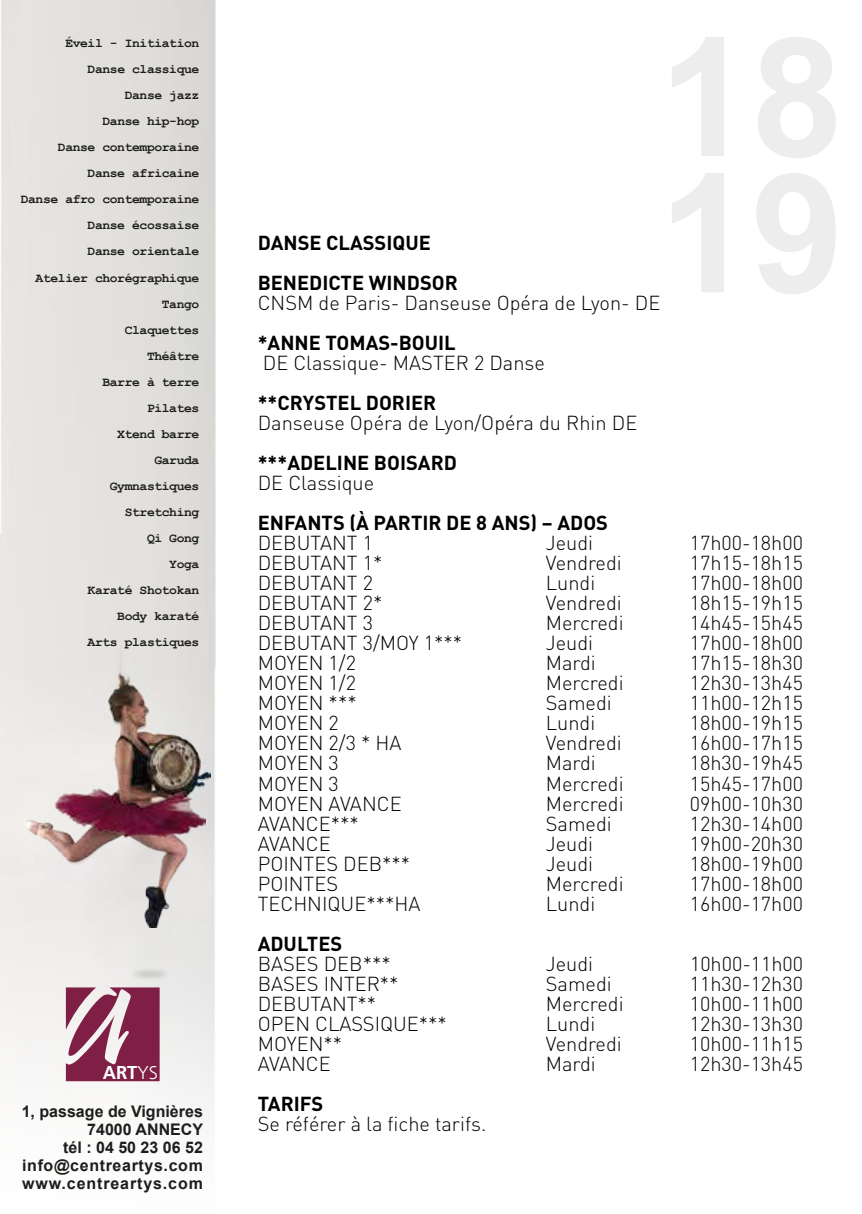
<style>
.page{position:relative;width:862px;height:1214px;background:#fff}
.page>*{position:absolute;margin:0;border:0;box-sizing:border-box;transform-origin:0 0}
.t1{font:300 20px "DIN";color:#000}
.t2{font:700 20px/40px "DIN";color:#000}
.t3{font:700 18.4px "Frutiger LT";color:#fff}
.t4{font:700 16px/18px "Arial";color:#1d1d1b;text-align:right}
.t5{font:700 13px/26px "Courier New";letter-spacing:-.03em;color:#1d1d1b;text-align:right}
.s1{font-weight:300}
</style>
<div class="page">
<img style="left:0;top:0;width:216px;height:1111px">
<img style="left:128px;top:965px;width:43px;height:17px">
<img style="left:25px;top:671px;width:186px;height:256px">
<img style="left:55px;top:787px;width:150px;height:50px">
<svg style="left:66px;top:987px;width:94px;height:94px"></svg>
<p class="t5" style="left:21px;top:30px;width:180px">Éveil - Initiation<br>Danse classique<br>Danse jazz<br>Danse hip-hop<br>Danse contemporaine<br>Danse africaine<br>Danse afro contemporaine<br>Danse écossaise<br>Danse orientale<br>Atelier chorégraphique<br>Tango<br>Claquettes<br>Théâtre<br>Barre à terre<br>Pilates<br>Xtend barre<br>Garuda<br>Gymnastiques<br>Stretching<br>Qi Gong<br>Yoga<br>Karaté Shotokan<br>Body karaté<br>Arts plastiques</p>
<p class="t3" style="left:103px;top:1061px;width:57px">ART<span class="s1">YS</span></p>
<p class="t4" style="left:22px;top:1102px;width:183px">1, passage de Vignières<br>74000 ANNECY<br>tél : 04 50 23 06 52 info@centreartys.com www.centreartys.com</p>
<p class="t2" style="left:258px;top:222px;width:202px">DANSE CLASSIQUE<br>BENEDICTE WINDSOR</p>
<p class="t1" style="left:258px;top:290px;width:404px">CNSM de Paris- Danseuse Opéra de Lyon- DE</p>
<p class="t2" style="left:258px;top:322px;width:200px">*ANNE TOMAS-BOUIL</p>
<p class="t1" style="left:263px;top:350px;width:284px">DE Classique- MASTER 2 Danse</p>
<p class="t2" style="left:258px;top:382px;width:180px">**CRYSTEL DORIER</p>
<p class="t1" style="left:258px;top:410px;width:381px">Danseuse Opéra de Lyon/Opéra du Rhin DE</p>
<p class="t2" style="left:258px;top:442px;width:201px">***ADELINE BOISARD</p>
<p class="t1" style="left:258px;top:470px;width:118px">DE Classique</p>
<p class="t2" style="left:258px;top:502px;width:352px">ENFANTS (À PARTIR DE 8 ANS) – ADOS</p>
<p class="t1" style="left:258px;top:530px;width:117px">DEBUTANT 1</p>
<p class="t1" style="left:546px;top:530px;width:49px">Jeudi</p>
<p class="t1" style="left:690px;top:530px;width:115px">17h00-18h00</p>
<p class="t1" style="left:258px;top:550px;width:126px">DEBUTANT 1*</p>
<p class="t1" style="left:546px;top:550px;width:77px">Vendredi</p>
<p class="t1" style="left:690px;top:550px;width:115px">17h15-18h15</p>
<p class="t1" style="left:258px;top:570px;width:117px">DEBUTANT 2</p>
<p class="t1" style="left:546px;top:570px;width:51px">Lundi</p>
<p class="t1" style="left:690px;top:570px;width:115px">17h00-18h00</p>
<p class="t1" style="left:258px;top:590px;width:126px">DEBUTANT 2*</p>
<p class="t1" style="left:546px;top:590px;width:77px">Vendredi</p>
<p class="t1" style="left:690px;top:590px;width:115px">18h15-19h15</p>
<p class="t1" style="left:258px;top:610px;width:117px">DEBUTANT 3</p>
<p class="t1" style="left:546px;top:610px;width:79px">Mercredi</p>
<p class="t1" style="left:690px;top:610px;width:115px">14h45-15h45</p>
<p class="t1" style="left:258px;top:630px;width:206px">DEBUTANT 3/MOY 1***</p>
<p class="t1" style="left:546px;top:630px;width:49px">Jeudi</p>
<p class="t1" style="left:690px;top:630px;width:115px">17h00-18h00</p>
<p class="t1" style="left:258px;top:650px;width:100px">MOYEN 1/2</p>
<p class="t1" style="left:546px;top:650px;width:52px">Mardi</p>
<p class="t1" style="left:690px;top:650px;width:115px">17h15-18h30</p>
<p class="t1" style="left:258px;top:670px;width:100px">MOYEN 1/2</p>
<p class="t1" style="left:546px;top:670px;width:79px">Mercredi</p>
<p class="t1" style="left:690px;top:670px;width:115px">12h30-13h45</p>
<p class="t1" style="left:258px;top:690px;width:100px">MOYEN ***</p>
<p class="t1" style="left:546px;top:690px;width:67px">Samedi</p>
<p class="t1" style="left:690px;top:690px;width:115px">11h00-12h15</p>
<p class="t1" style="left:258px;top:710px;width:83px">MOYEN 2</p>
<p class="t1" style="left:546px;top:710px;width:51px">Lundi</p>
<p class="t1" style="left:690px;top:710px;width:115px">18h00-19h15</p>
<p class="t1" style="left:258px;top:730px;width:145px">MOYEN 2/3 * HA</p>
<p class="t1" style="left:546px;top:730px;width:77px">Vendredi</p>
<p class="t1" style="left:690px;top:730px;width:115px">16h00-17h15</p>
<p class="t1" style="left:258px;top:750px;width:83px">MOYEN 3</p>
<p class="t1" style="left:546px;top:750px;width:52px">Mardi</p>
<p class="t1" style="left:690px;top:750px;width:115px">18h30-19h45</p>
<p class="t1" style="left:258px;top:770px;width:83px">MOYEN 3</p>
<p class="t1" style="left:546px;top:770px;width:79px">Mercredi</p>
<p class="t1" style="left:690px;top:770px;width:115px">15h45-17h00</p>
<p class="t1" style="left:258px;top:790px;width:145px">MOYEN AVANCE</p>
<p class="t1" style="left:546px;top:790px;width:79px">Mercredi</p>
<p class="t1" style="left:690px;top:790px;width:115px">09h00-10h30</p>
<p class="t1" style="left:258px;top:810px;width:102px">AVANCE***</p>
<p class="t1" style="left:546px;top:810px;width:67px">Samedi</p>
<p class="t1" style="left:690px;top:810px;width:115px">12h30-14h00</p>
<p class="t1" style="left:258px;top:830px;width:74px">AVANCE</p>
<p class="t1" style="left:546px;top:830px;width:49px">Jeudi</p>
<p class="t1" style="left:690px;top:830px;width:115px">19h00-20h30</p>
<p class="t1" style="left:258px;top:850px;width:154px">POINTES DEB***</p>
<p class="t1" style="left:546px;top:850px;width:49px">Jeudi</p>
<p class="t1" style="left:690px;top:850px;width:115px">18h00-19h00</p>
<p class="t1" style="left:258px;top:870px;width:82px">POINTES</p>
<p class="t1" style="left:546px;top:870px;width:79px">Mercredi</p>
<p class="t1" style="left:690px;top:870px;width:115px">17h00-18h00</p>
<p class="t1" style="left:258px;top:890px;width:164px">TECHNIQUE***HA</p>
<p class="t1" style="left:546px;top:890px;width:51px">Lundi</p>
<p class="t1" style="left:690px;top:890px;width:115px">16h00-17h00</p>
<p class="t2" style="left:258px;top:922px;width:86px">ADULTES</p>
<p class="t1" style="left:258px;top:950px;width:134px">BASES DEB***</p>
<p class="t1" style="left:546px;top:950px;width:49px">Jeudi</p>
<p class="t1" style="left:690px;top:950px;width:115px">10h00-11h00</p>
<p class="t1" style="left:258px;top:970px;width:142px">BASES INTER**</p>
<p class="t1" style="left:546px;top:970px;width:67px">Samedi</p>
<p class="t1" style="left:690px;top:970px;width:115px">11h30-12h30</p>
<p class="t1" style="left:258px;top:990px;width:120px">DEBUTANT**</p>
<p class="t1" style="left:546px;top:990px;width:79px">Mercredi</p>
<p class="t1" style="left:690px;top:990px;width:115px">10h00-11h00</p>
<p class="t1" style="left:258px;top:1010px;width:191px">OPEN CLASSIQUE***</p>
<p class="t1" style="left:546px;top:1010px;width:51px">Lundi</p>
<p class="t1" style="left:690px;top:1010px;width:115px">12h30-13h30</p>
<p class="t1" style="left:258px;top:1030px;width:86px">MOYEN**</p>
<p class="t1" style="left:546px;top:1030px;width:77px">Vendredi</p>
<p class="t1" style="left:690px;top:1030px;width:115px">10h00-11h15</p>
<p class="t1" style="left:258px;top:1050px;width:74px">AVANCE</p>
<p class="t1" style="left:546px;top:1050px;width:52px">Mardi</p>
<p class="t1" style="left:690px;top:1050px;width:115px">12h30-13h45</p>
<p class="t2" style="left:258px;top:1082px;width:67px">TARIFS</p>
<p class="t1" style="left:258px;top:1110px;width:230px">Se référer à la fiche tarifs.</p>
</div>
